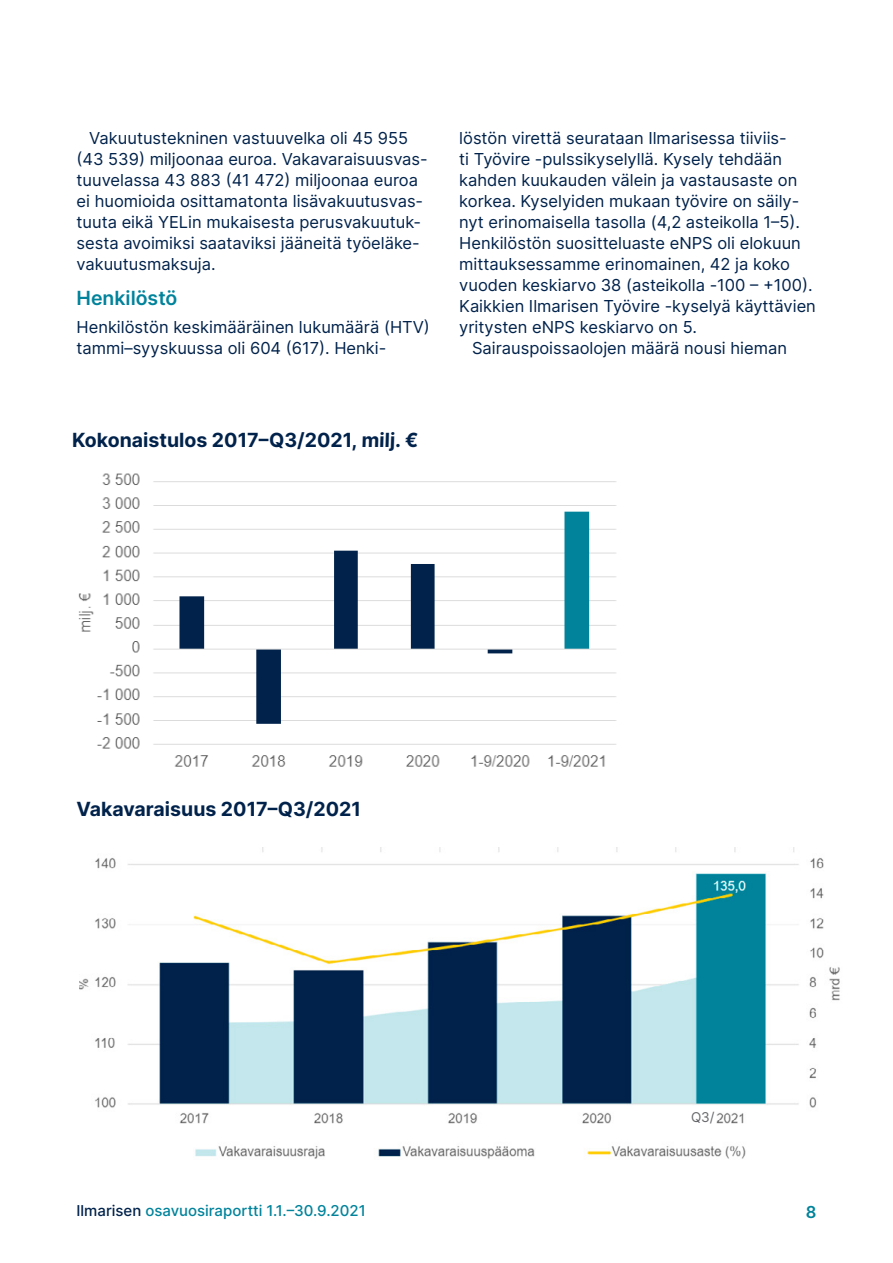
<style>
.page{position:relative;width:893px;height:1263px;background:#fff}
.page>*{position:absolute;margin:0;border:0;box-sizing:border-box;transform-origin:0 0}
.H6_-_kaavioiden_otsi{font:700 19.5px "Inter";color:#00224b}
.H5_-_Väliotsikko{font:600 19.5px "Inter";color:#00839b}
.Leipis{font:16.5px/21px "Inter";color:#00224b}
.Leipis___3mm_sisenny{font:16.5px/21px "Inter";color:#00224b}
.t1{font:600 16.5px "Inter";color:#00839b}
.t2{font:500 15px "Inter";color:#00839b}
.t3{font:13.5px "Inter";color:#67686b}
.s1{color:#00224b}
</style>
<div class="page">
<img style="left:80px;top:847px;width:760px;height:312px">
<img style="left:78px;top:473px;width:539px;height:294px">
<img style="left:111px;top:847px;width:608px;height:312px">
<p class="Leipis___3mm_sisenny" style="left:77px;top:127px;width:353px;text-indent:13px">Vakuutustekninen vastuuvelka oli 45 955 (43 539) miljoonaa euroa. Vakavaraisuusvas&shy;tuuvelassa 43 883 (41 472) miljoonaa euroa ei huomioida osittamatonta lisävakuutusvas&shy;tuuta eikä YELin mukaisesta perusvakuutuk&shy;sesta avoimiksi saataviksi jääneitä työeläke&shy;vakuutusmaksuja.</p>
<h5 class="H5_-_Väliotsikko" style="left:77px;top:284px;width:102px">Henkilöstö</h5>
<p class="Leipis" style="left:77px;top:316px;width:355px">Henkilöstön keskimääräinen lukumäärä (HTV) tammi–syyskuussa oli 604 (617). Henki-</p>
<h6 class="H6_-_kaavioiden_otsi" style="left:72px;top:426px;width:348px">Kokonaistulos 2017–Q3/2021, milj. €</h6>
<p class="Leipis" style="left:459px;top:127px;width:358px">löstön virettä seurataan Ilmarisessa tiiviis-<br>ti Työvire -pulssikyselyllä. Kysely tehdään kahden kuukauden välein ja vastausaste on korkea. Kyselyiden mukaan työvire on säily&shy;nyt erinomaisella tasolla (4,2 asteikolla 1–5).<br>Henkilöstön suositteluaste eNPS oli elokuun mittauksessamme erinomainen, 42 ja koko vuoden keskiarvo 38 (asteikolla -100 – +100).<br>Kaikkien Ilmarisen Työvire -kyselyä käyttävien yritysten eNPS keskiarvo on 5.</p>
<p class="Leipis___3mm_sisenny" style="left:472px;top:337px;width:317px">Sairauspoissaolojen määrä nousi hieman</p>
<h6 class="H6_-_kaavioiden_otsi" style="left:77px;top:795px;width:286px">Vakavaraisuus 2017–Q3/2021</h6>
<p class="t3" style="left:691px;top:1107px;width:25px">Q3/</p>
<p class="t2" style="left:77px;top:1200px;width:291px"><span class="s1">Ilmarisen</span> osavuosiraportti 1.1.–30.9.2021</p>
<p class="t1" style="left:806px;top:1200px;width:12px">8</p>
</div>
